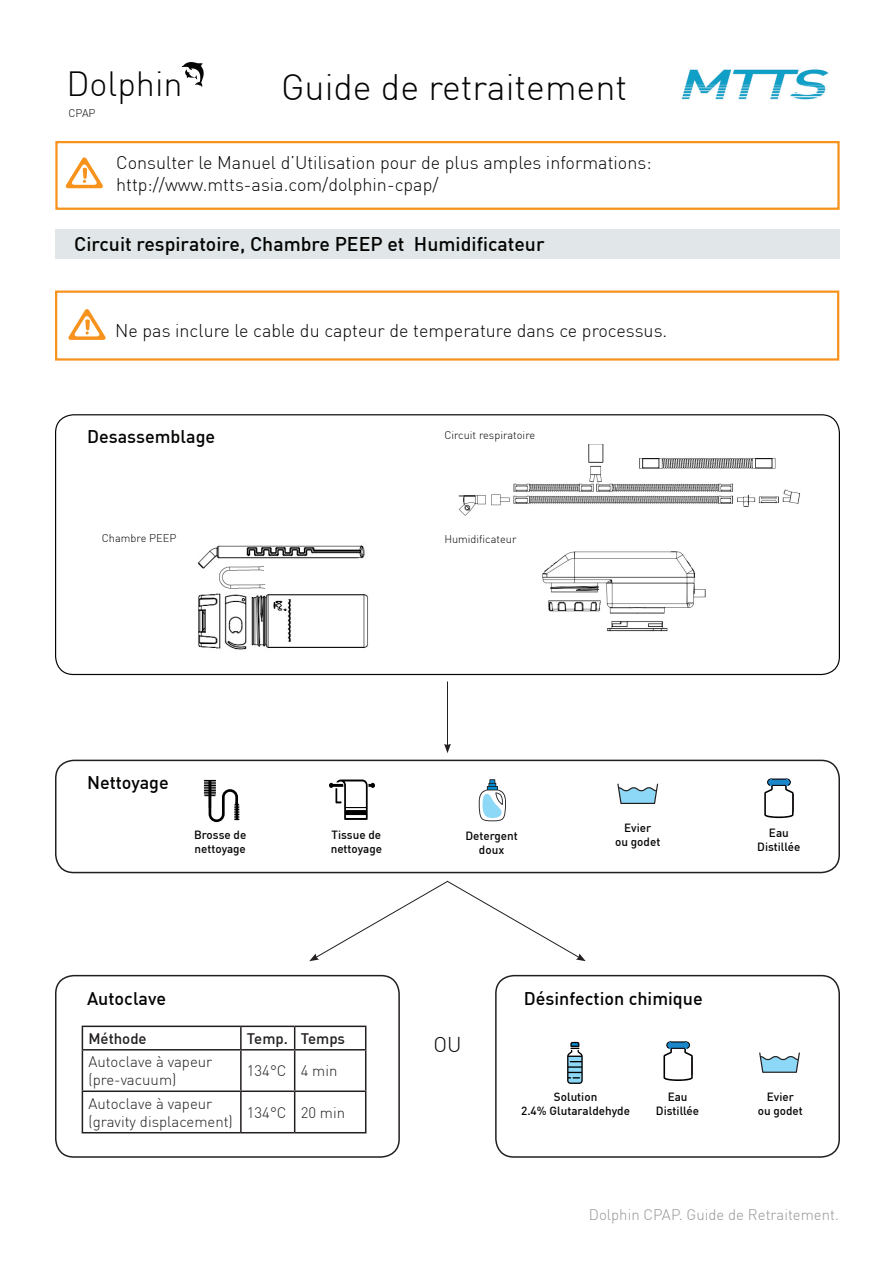
<style>
.page{position:relative;width:893px;height:1263px;background:#fff}
.page>*{position:absolute;margin:0;border:0;box-sizing:border-box;transform-origin:0 0}
.t1{font:300 36px "DIN Pro";color:#040503}
.t2{font:300 34.2px "DIN Pro";color:#040503}
.t3{font:300 21px "DIN Pro";color:#040503}
.t4{font:500 19.5px "DIN Pro";color:#040503}
.t5{font:300 18px/21.6px "DIN Pro";color:#040503}
.t6{font:500 18px "DIN Pro";color:#040503}
.t7{font:300 15px/18px "DIN Pro";color:#231f20}
.t8{font:300 15px "DIN Pro";color:#514e4e}
.t9{font:500 15px "DIN Pro";color:#231f20}
.t10{font:500 11.7px/14.1px "DIN Pro";color:#040503;text-align:center}
.t11{font:300 11.1px "DIN Pro";color:#040503}
.t12{font:300 10.95px "DIN Pro";color:#040503}
</style>
<div class="page">
<img style="left:681px;top:69px;width:148px;height:31px">
<svg style="left:181px;top:62px;width:23px;height:25px"></svg>
<div style="left:55px;top:229px;width:785px;height:30px;background:#e1e6e8"></div>
<svg style="left:65px;top:157px;width:38px;height:31px"></svg>
<div style="left:55px;top:141px;width:785px;height:69px;border:2px solid #f7931d"></div>
<div style="left:55px;top:760px;width:785px;height:113px;border:2px solid #231f20;border-radius:18px"></div>
<div style="left:55px;top:975px;width:345px;height:183px;border:2px solid #231f20;border-radius:18px"></div>
<hr style="left:447px;top:681px;width:1px;height:65px;background:#231f20">
<svg style="left:444px;top:744px;width:7px;height:9px"></svg>
<svg style="left:309px;top:880px;width:277px;height:81px"></svg>
<img style="left:458px;top:444px;width:342px;height:71px">
<img style="left:198px;top:545px;width:171px;height:105px">
<img style="left:542px;top:551px;width:164px;height:81px">
<svg style="left:68px;top:309px;width:38px;height:31px"></svg>
<div style="left:55px;top:290px;width:784px;height:71px;border:2px solid #f7931d"></div>
<svg style="left:329px;top:779px;width:46px;height:41px"></svg>
<svg style="left:617px;top:783px;width:41px;height:21px"></svg>
<svg style="left:479px;top:779px;width:27px;height:42px"></svg>
<svg style="left:204px;top:780px;width:35px;height:42px"></svg>
<svg style="left:764px;top:779px;width:30px;height:39px"></svg>
<div style="left:495px;top:975px;width:345px;height:183px;border:2px solid #231f20;border-radius:18px"></div>
<div style="left:666px;top:1041px;width:7px;height:8px;border:1px solid #000002;border-radius:50%"></div>
<div style="left:683px;top:1041px;width:7px;height:8px;border:1px solid #000002;border-radius:50%"></div>
<svg style="left:670px;top:1041px;width:16px;height:1px"></svg>
<svg style="left:663px;top:1042px;width:30px;height:39px"></svg>
<svg style="left:759px;top:1052px;width:41px;height:21px"></svg>
<svg style="left:567px;top:1042px;width:16px;height:42px"></svg>
<hr style="left:82px;top:1025px;width:159px;height:2px;background:#231f20">
<svg style="left:82px;top:1027px;width:1px;height:22px"></svg>
<hr style="left:241px;top:1025px;width:54px;height:2px;background:#231f20">
<hr style="left:240px;top:1027px;width:2px;height:22px;background:#231f20">
<hr style="left:295px;top:1025px;width:71px;height:2px;background:#231f20">
<svg style="left:294px;top:1027px;width:1px;height:22px"></svg>
<svg style="left:365px;top:1027px;width:1px;height:22px"></svg>
<hr style="left:82px;top:1049px;width:159px;height:1px;background:#231f20">
<hr style="left:82px;top:1050px;width:1px;height:40px;background:#231f20">
<hr style="left:241px;top:1049px;width:54px;height:1px;background:#231f20">
<hr style="left:240px;top:1050px;width:2px;height:40px;background:#231f20">
<hr style="left:295px;top:1049px;width:71px;height:1px;background:#231f20">
<hr style="left:294px;top:1050px;width:1px;height:40px;background:#231f20">
<hr style="left:365px;top:1050px;width:1px;height:40px;background:#231f20">
<hr style="left:82px;top:1090px;width:159px;height:2px;background:#231f20">
<hr style="left:82px;top:1092px;width:1px;height:40px;background:#231f20">
<hr style="left:241px;top:1090px;width:54px;height:2px;background:#231f20">
<hr style="left:240px;top:1092px;width:2px;height:40px;background:#231f20">
<hr style="left:295px;top:1090px;width:71px;height:2px;background:#231f20">
<hr style="left:294px;top:1092px;width:1px;height:40px;background:#231f20">
<hr style="left:365px;top:1092px;width:1px;height:40px;background:#231f20">
<hr style="left:82px;top:1132px;width:159px;height:1px;background:#231f20">
<hr style="left:241px;top:1132px;width:54px;height:1px;background:#231f20">
<hr style="left:295px;top:1132px;width:71px;height:1px;background:#231f20">
<h2 class="t2" style="left:66px;top:62px;width:118px">Dolphin</h2>
<p class="t12" style="left:69px;top:106px;width:28px">CPAP</p>
<h1 class="t1" style="left:281px;top:65px;width:348px">Guide de retraitement</h1>
<p class="t5" style="left:116px;top:151px;width:537px">Consulter le Manuel d’Utilisation pour de plus amples informations: http://www.mtts-asia.com/dolphin-cpap/</p>
<p class="t4" style="left:74px;top:232px;width:472px">Circuit respiratoire, Chambre PEEP et Humidificateur</p>
<p class="t5" style="left:115px;top:319px;width:554px">Ne pas inclure le cable du capteur de temperature dans ce processus.</p>
<p class="t6" style="left:87px;top:425px;width:130px">Desassemblage</p>
<p class="t11" style="left:444px;top:428px;width:92px">Circuit respiratoire</p>
<p class="t11" style="left:102px;top:531px;width:76px">Chambre PEEP</p>
<p class="t11" style="left:444px;top:532px;width:74px">Humidificateur</p>
<p class="t6" style="left:87px;top:771px;width:83px">Nettoyage</p>
<p class="t10" style="left:194px;top:827px;width:54px;text-align:left">Brosse de nettoyage</p>
<p class="t10" style="left:331px;top:827px;width:53px;text-align:left">Tissue de nettoyage</p>
<p class="t10" style="left:615px;top:820px;width:47px">Evier<br>ou godet</p>
<p class="t10" style="left:757px;top:826px;width:45px">Eau<br>Distillée</p>
<p class="t10" style="left:465px;top:828px;width:54px">Detergent doux</p>
<p class="t6" style="left:87px;top:986px;width:81px">Autoclave</p>
<p class="t6" style="left:524px;top:986px;width:180px">Désinfection chimique</p>
<p class="t9" style="left:88px;top:1029px;width:60px">Méthode</p>
<p class="t9" style="left:247px;top:1029px;width:100px">Temp. Temps</p>
<p class="t7" style="left:88px;top:1053px;width:125px">Autoclave à vapeur (pre-vacuum)</p>
<p class="t7" style="left:247px;top:1062px;width:92px">134°C 4 min</p>
<p class="t7" style="left:88px;top:1094px;width:146px">Autoclave à vapeur (gravity displacement)</p>
<p class="t7" style="left:247px;top:1103px;width:100px">134°C 20 min</p>
<p class="t3" style="left:433px;top:1031px;width:30px">OU</p>
<p class="t10" style="left:521px;top:1089px;width:110px">Solution<br>2.4% Glutaraldehyde</p>
<p class="t10" style="left:758px;top:1089px;width:47px">Evier<br>ou godet</p>
<p class="t10" style="left:656px;top:1089px;width:45px">Eau<br>Distillée</p>
<p class="t8" style="left:589px;top:1206px;width:252px">Dolphin CPAP. Guide de Retraitement.</p>
</div>
